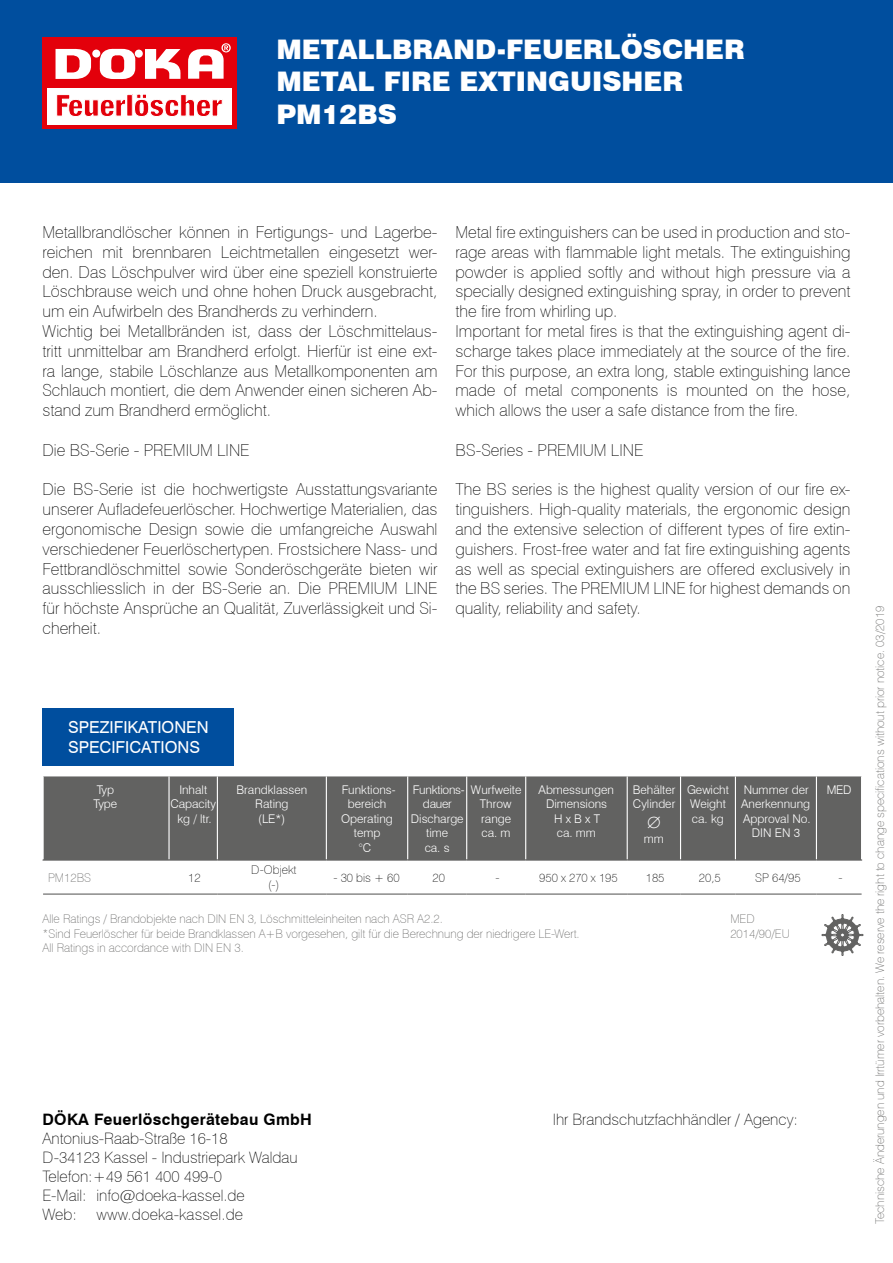
<style>
.page{position:relative;width:893px;height:1263px;background:#fff}
.page>*{position:absolute;margin:0;border:0;box-sizing:border-box;transform-origin:0 0}
.t1{font:900 27px "Swiss 721 BT";color:#fff}
.Fließtext{font:100 16.5px/19.8px "Swiss 721 BT";color:#000;text-align:justify}
.t2{font:16.5px/19.8px "Swiss 721 BT";color:#fff}
.t3{font:100 15.75px/18.9px "Swiss 721 BT";color:#000}
.t4{font:700 15.75px "Swiss 721 BT";letter-spacing:.02em;color:#000}
.Tabelle_links_ausger{font:100 12px/14.4px "Swiss 721 BT";color:#626261}
.Tabellenüberschrift{font:300 12px/14.4px "Swiss 721 BT";color:#fff;text-align:center}
.Tabelle_zentriert{font:100 12px "Swiss 721 BT";color:#000}
.Tabellenüberschrift-2{font:300 12px/14.4px "Swiss 721 BT";letter-spacing:-.02em;color:#fff;text-align:center}
</style>
<div class="page">
<div style="left:0;top:0;width:893px;height:183px;background:#004e9e"></div>
<div style="left:43px;top:37px;width:194px;height:92px;background:#e3000b"></div>
<div style="left:47px;top:88px;width:185px;height:36px;background:#fff"></div>
<svg style="left:56px;top:48px;width:35px;height:31px"></svg>
<div style="left:92px;top:50px;width:8px;height:8px;background:#fff;border-radius:50%"></div>
<div style="left:135px;top:50px;width:8px;height:8px;background:#fff;border-radius:50%"></div>
<svg style="left:98px;top:48px;width:39px;height:32px"></svg>
<svg style="left:145px;top:49px;width:36px;height:30px"></svg>
<svg style="left:188px;top:43px;width:43px;height:36px"></svg>
<svg style="left:56px;top:95px;width:70px;height:22px"></svg>
<div style="left:127px;top:95px;width:5px;height:21px;background:#e3000b"></div>
<svg style="left:134px;top:94px;width:88px;height:23px"></svg>
<div style="left:43px;top:708px;width:191px;height:58px;background:#004e9e"></div>
<div style="left:44px;top:776px;width:817px;height:83px;background:#626261"></div>
<hr style="left:168px;top:776px;width:2px;height:83px;background:#fff">
<hr style="left:217px;top:776px;width:1px;height:83px;background:#fff">
<hr style="left:326px;top:776px;width:1px;height:83px;background:#fff">
<hr style="left:407px;top:776px;width:1px;height:83px;background:#fff">
<hr style="left:466px;top:776px;width:1px;height:83px;background:#fff">
<hr style="left:525px;top:776px;width:1px;height:83px;background:#fff">
<hr style="left:627px;top:776px;width:1px;height:83px;background:#fff">
<hr style="left:680px;top:776px;width:1px;height:83px;background:#fff">
<hr style="left:735px;top:776px;width:1px;height:83px;background:#fff">
<hr style="left:816px;top:776px;width:1px;height:83px;background:#fff">
<hr style="left:43px;top:859px;width:126px;height:2px;background:#626261">
<hr style="left:169px;top:859px;width:48px;height:2px;background:#626261">
<hr style="left:217px;top:859px;width:109px;height:2px;background:#626261">
<hr style="left:326px;top:859px;width:82px;height:2px;background:#626261">
<hr style="left:408px;top:859px;width:59px;height:2px;background:#626261">
<hr style="left:467px;top:859px;width:59px;height:2px;background:#626261">
<hr style="left:526px;top:859px;width:101px;height:2px;background:#626261">
<hr style="left:627px;top:859px;width:53px;height:2px;background:#626261">
<hr style="left:680px;top:859px;width:55px;height:2px;background:#626261">
<hr style="left:735px;top:859px;width:81px;height:2px;background:#626261">
<hr style="left:816px;top:859px;width:46px;height:2px;background:#626261">
<hr style="left:43px;top:893px;width:126px;height:2px;background:#626261">
<hr style="left:169px;top:893px;width:48px;height:2px;background:#626261">
<hr style="left:217px;top:893px;width:109px;height:2px;background:#626261">
<hr style="left:326px;top:893px;width:82px;height:2px;background:#626261">
<hr style="left:408px;top:893px;width:59px;height:2px;background:#626261">
<hr style="left:467px;top:893px;width:59px;height:2px;background:#626261">
<hr style="left:526px;top:893px;width:101px;height:2px;background:#626261">
<hr style="left:627px;top:893px;width:53px;height:2px;background:#626261">
<hr style="left:680px;top:893px;width:55px;height:2px;background:#626261">
<hr style="left:735px;top:893px;width:81px;height:2px;background:#626261">
<hr style="left:816px;top:893px;width:46px;height:2px;background:#626261">
<svg style="left:822px;top:914px;width:41px;height:42px"></svg>
<svg style="left:648px;top:816px;width:12px;height:13px"></svg>
<p class="t1" style="left:276px;top:33px;width:470px">METALLBRAND-FEUERLÖSCHER</p>
<p class="t1" style="left:276px;top:65px;width:408px">METAL FIRE EXTINGUISHER</p>
<p class="t1" style="left:276px;top:98px;width:122px">PM12BS</p>
<p class="Fließtext" style="left:43px;top:222px;width:396px">Metallbrandlöscher können in Fertigungs- und Lagerbe&shy;reichen mit brennbaren Leichtmetallen eingesetzt wer&shy;den. Das Löschpulver wird über eine speziell konstruierte Löschbrause weich und ohne hohen Druck ausgebracht, um ein Aufwirbeln des Brandherds zu verhindern.</p>
<p class="Fließtext" style="left:43px;top:321px;width:396px">Wichtig bei Metallbränden ist, dass der Löschmittelaus&shy;tritt unmittelbar am Brandherd erfolgt. Hierfür ist eine ext&shy;ra lange, stabile Löschlanze aus Metallkomponenten am Schlauch montiert, die dem Anwender einen sicheren Ab&shy;stand zum Brandherd ermöglicht.</p>
<p class="Fließtext" style="left:43px;top:440px;width:209px">Die BS-Serie - PREMIUM LINE</p>
<p class="Fließtext" style="left:43px;top:479px;width:396px">Die BS-Serie ist die hochwertigste Ausstattungsvariante unserer Aufladefeuerlöscher. Hochwertige Materialien, das ergonomische Design sowie die umfangreiche Auswahl verschiedener Feuerlöschertypen. Frostsichere Nass- und Fettbrandlöschmittel sowie Sonderöschgeräte bieten wir ausschliesslich in der BS-Serie an. Die PREMIUM LINE für höchste Ansprüche an Qualität, Zuverlässigkeit und Si&shy;cherheit.</p>
<p class="Fließtext" style="left:455px;top:222px;width:396px">Metal fire extinguishers can be used in production and sto&shy;rage areas with flammable light metals. The extinguishing powder is applied softly and without high pressure via a specially designed extinguishing spray, in order to prevent the fire from whirling up.</p>
<p class="Fließtext" style="left:455px;top:321px;width:396px">Important for metal fires is that the extinguishing agent di&shy;scharge takes place immediately at the source of the fire.<br>For this purpose, an extra long, stable extinguishing lance made of metal components is mounted on the hose, which allows the user a safe distance from the fire.</p>
<p class="Fließtext" style="left:455px;top:440px;width:189px">BS-Series - PREMIUM LINE</p>
<p class="Fließtext" style="left:455px;top:479px;width:396px">The BS series is the highest quality version of our fire ex&shy;tinguishers. High-quality materials, the ergonomic design and the extensive selection of different types of fire extin&shy;guishers. Frost-free water and fat fire extinguishing agents as well as special extinguishers are offered exclusively in the BS series. The PREMIUM LINE for highest demands on quality, reliability and safety.</p>
<p class="t2" style="left:68px;top:717px;width:142px">SPEZIFIKATIONEN<br>SPECIFICATIONS</p>
<p class="Tabellenüberschrift" style="left:97px;top:782px;width:19px">Typ</p>
<p class="Tabellenüberschrift" style="left:94px;top:797px;width:25px">Type</p>
<p class="Tabellenüberschrift" style="left:179px;top:782px;width:29px">Inhalt</p>
<p class="Tabellenüberschrift" style="left:170px;top:797px;width:47px">Capacity</p>
<p class="Tabellenüberschrift" style="left:177px;top:811px;width:36px">kg / ltr.</p>
<p class="Tabellenüberschrift" style="left:237px;top:782px;width:72px">Brandklassen</p>
<p class="Tabellenüberschrift" style="left:255px;top:797px;width:35px">Rating</p>
<p class="Tabellenüberschrift" style="left:258px;top:811px;width:29px">(LE*)</p>
<p class="Tabellenüberschrift" style="left:342px;top:782px;width:56px">Funktions&shy;bereich</p>
<p class="Tabellenüberschrift" style="left:341px;top:811px;width:53px">Operating temp</p>
<p class="Tabellenüberschrift" style="left:359px;top:840px;width:14px">°C</p>
<p class="Tabellenüberschrift" style="left:471px;top:782px;width:52px">Wurfweite</p>
<p class="Tabellenüberschrift" style="left:480px;top:797px;width:33px;text-align:left">Throw range</p>
<p class="Tabellenüberschrift" style="left:482px;top:826px;width:31px">ca. m</p>
<p class="Tabellenüberschrift-2" style="left:413px;top:782px;width:53px">Funktions&shy;dauer</p>
<p class="Tabellenüberschrift" style="left:411px;top:811px;width:54px">Discharge time</p>
<p class="Tabellenüberschrift" style="left:425px;top:840px;width:26px">ca. s</p>
<p class="Tabellenüberschrift" style="left:539px;top:782px;width:77px">Abmessungen</p>
<p class="Tabellenüberschrift" style="left:546px;top:797px;width:63px">Dimensions<br>H x B x T ca. mm</p>
<p class="Tabellenüberschrift" style="left:633px;top:782px;width:44px">Behälter</p>
<p class="Tabellenüberschrift" style="left:633px;top:797px;width:44px">Cylinder</p>
<p class="Tabellenüberschrift" style="left:644px;top:831px;width:22px">mm</p>
<p class="Tabellenüberschrift" style="left:687px;top:782px;width:44px">Gewicht</p>
<p class="Tabellenüberschrift" style="left:690px;top:797px;width:37px">Weight</p>
<p class="Tabellenüberschrift" style="left:692px;top:811px;width:33px">ca. kg</p>
<p class="Tabellenüberschrift" style="left:741px;top:782px;width:70px;text-align:left">Nummer der<br>Anerkennung</p>
<p class="Tabellenüberschrift" style="left:743px;top:811px;width:69px">Approval No.</p>
<p class="Tabellenüberschrift" style="left:752px;top:826px;width:50px">DIN EN 3</p>
<p class="Tabellenüberschrift" style="left:827px;top:782px;width:26px">MED</p>
<p class="Tabelle_links_ausger" style="left:48px;top:870px;width:45px">PM12BS</p>
<p class="Tabelle_zentriert" style="left:188px;top:870px;width:14px">12</p>
<p class="Tabelle_zentriert" style="left:251px;top:863px;width:47px">D-Objekt</p>
<p class="Tabelle_zentriert" style="left:268px;top:877px;width:13px">(-)</p>
<p class="Tabelle_zentriert" style="left:333px;top:870px;width:68px">- 30 bis + 60</p>
<p class="Tabelle_zentriert" style="left:433px;top:870px;width:14px">20</p>
<p class="Tabelle_zentriert" style="left:495px;top:870px;width:6px">-</p>
<p class="Tabelle_zentriert" style="left:539px;top:870px;width:80px">950 x 270 x 195</p>
<p class="Tabelle_zentriert" style="left:646px;top:870px;width:20px">185</p>
<p class="Tabelle_zentriert" style="left:699px;top:870px;width:23px">20,5</p>
<p class="Tabelle_zentriert" style="left:755px;top:870px;width:47px">SP 64/95</p>
<p class="Tabelle_zentriert" style="left:838px;top:870px;width:6px">-</p>
<p class="Tabelle_links_ausger" style="left:43px;top:912px;width:539px">Alle Ratings / Brandobjekte nach DIN EN 3, Löschmitteleinheiten nach ASR A2.2.<br>*Sind Feuerlöscher für beide Brandklassen A+B vorgesehen, gilt für die Berechnung der niedrigere LE-Wert.</p>
<p class="Tabelle_links_ausger" style="left:43px;top:940px;width:203px">All Ratings in accordance with DIN EN 3.</p>
<p class="Tabelle_links_ausger" style="left:730px;top:912px;width:61px">MED<br>2014/90/EU</p>
<p class="t4" style="left:43px;top:1110px;width:271px">DÖKA Feuerlöschgerätebau GmbH</p>
<p class="t3" style="left:43px;top:1129px;width:257px">Antonius-Raab-Straße 16-18<br>D-34123 Kassel - Industriepark Waldau<br>Telefon:+49 561 400 499-0<br>E-Mail: info@doeka-kassel.de<br>Web: www.doeka-kassel.de</p>
<p class="t3" style="left:553px;top:1110px;width:247px">Ihr Brandschutzfachhändler / Agency:</p>
<p class="Tabelle_links_ausger" style="left:873px;top:1224px;width:619px;rotate:-90deg">Technische Änderungen und Irrtümer vorbehalten. We reserve the right to change specifications without prior notice. 03/2019</p>
</div>
